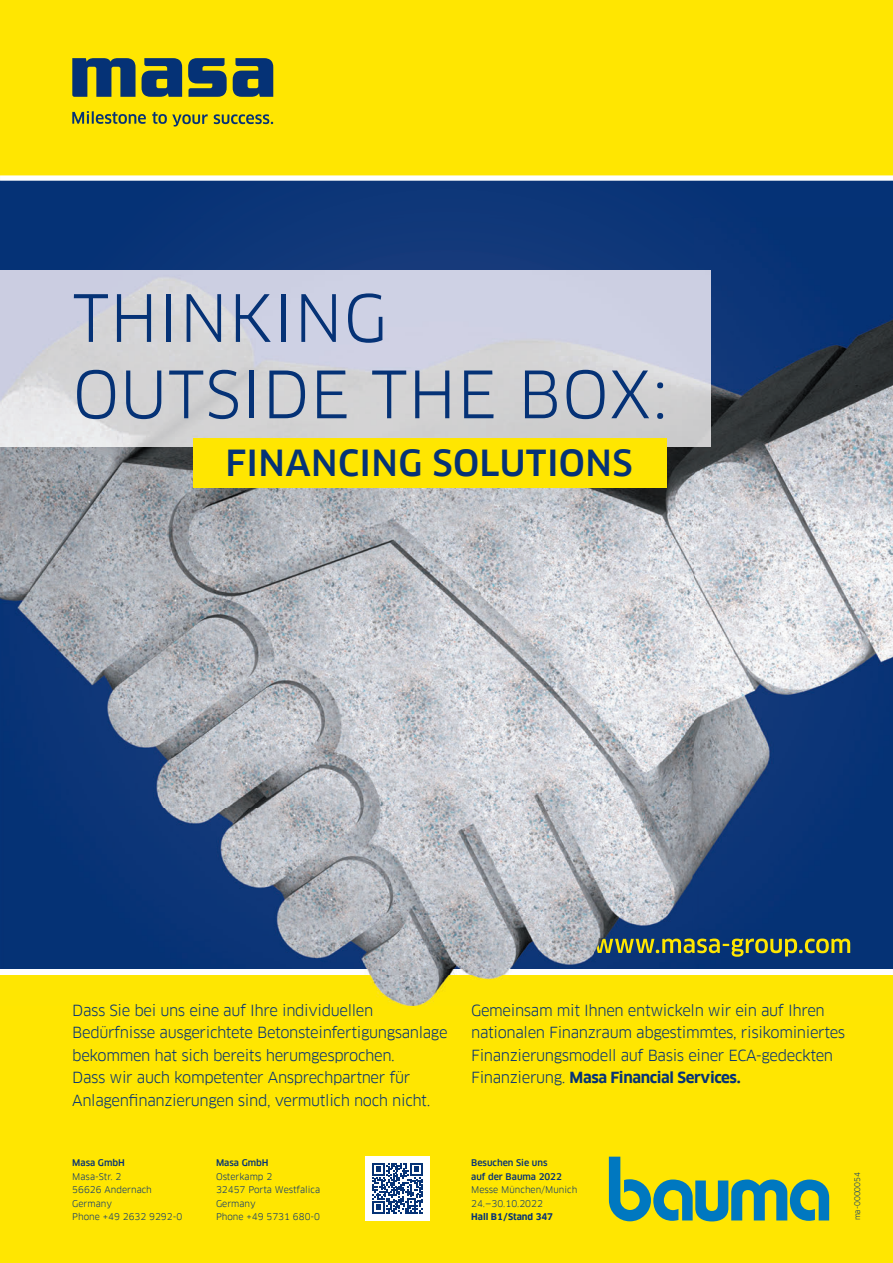
<style>
.page{position:relative;width:893px;height:1263px;background:#ffe601}
.page>*{position:absolute;margin:0;border:0;box-sizing:border-box;transform-origin:0 0}
.t1{font:63.6px/76.3px "Clan Pro";letter-spacing:.01em;color:#053276}
.t2{font:500 35.25px "Clan Pro";letter-spacing:.01em;color:#053276}
.t3{font:15px/22.5px "Clan Pro";letter-spacing:-.025em;color:#053276}
.t4{font:9px/13.5px "Clan Pro";color:#053276}
.t5{font:500 9px/13.5px "Clan Pro";color:#053276}
.t6{font:700 9px "Clan Pro";color:#053276}
.t7{font:7.5px "Clan Pro";color:#053276}
.s1{font-weight:700}
</style>
<div class="page">
<svg style="left:72px;top:111px;width:74px;height:13px"></svg>
<svg style="left:152px;top:112px;width:56px;height:15px"></svg>
<svg style="left:214px;top:114px;width:59px;height:10px"></svg>
<svg style="left:188px;top:58px;width:39px;height:39px"></svg>
<svg style="left:233px;top:58px;width:40px;height:39px;background:#33535f"></svg>
<svg style="left:142px;top:58px;width:40px;height:39px;background:#335360"></svg>
<svg style="left:72px;top:58px;width:64px;height:39px"></svg>
<svg style="left:0;top:175px;width:893px;height:42px;background:#2a4f86"></svg>
<img style="left:0;top:970px;width:893px;height:35px">
<img style="left:693px;top:217px;width:200px;height:753px">
<img style="left:0;top:217px;width:693px;height:53px">
<img style="left:0;top:446px;width:693px;height:524px">
<img style="left:594px;top:938px;width:256px;height:19px">
<div style="left:365px;top:1156px;width:64px;height:64px;background:#fff"></div>
<svg style="left:372px;top:1163px;width:51px;height:50px"></svg>
<svg style="left:609px;top:1157px;width:220px;height:64px"></svg>
<img style="left:0;top:270px;width:710px;height:176px">
<div style="left:193px;top:438px;width:474px;height:49px;background:#ffe601"></div>
<h1 class="t1" style="left:73px;top:280px;width:597px">THINKING<br>OUTSIDE THE BOX:</h1>
<h2 class="t2" style="left:225px;top:443px;width:409px">FINANCING SOLUTIONS</h2>
<p class="t3" style="left:72px;top:999px;width:377px">Dass Sie bei uns eine auf Ihre individuellen Bedürfnisse ausgerichtete Betonsteinfertigungsanlage bekommen hat sich bereits herumgesprochen.<br>Dass wir auch kompetenter Ansprechpartner für Anlagen-finan-zierungen sind, vermutlich noch nicht.</p>
<p class="t3" style="left:471px;top:999px;width:376px">Gemeinsam mit Ihnen entwickeln wir ein auf Ihren nationalen Finanzraum abgestimmtes, risikominiertes Finanzierungsmodell auf Basis einer ECA-gedeckten Finanzierung. <span class="s1">Masa Financial Services.</span></p>
<p class="t5" style="left:72px;top:1156px;width:54px">Masa GmbH</p>
<p class="t4" style="left:72px;top:1170px;width:112px">Masa-Str. 2<br>56626 Andernach<br>Germany<br>Phone +49 2632 9292-0</p>
<p class="t5" style="left:471px;top:1156px;width:92px">Besuchen Sie uns auf der Bauma 2022</p>
<p class="t4" style="left:471px;top:1183px;width:108px">Messe München/Munich<br>24.—30.10.2022</p>
<p class="t6" style="left:471px;top:1212px;width:83px">Hall B1 / Stand 347</p>
<p class="t5" style="left:216px;top:1156px;width:54px">Masa GmbH</p>
<p class="t4" style="left:216px;top:1170px;width:106px">Osterkamp 2<br>32457 Porta Westfalica<br>Germany<br>Phone +49 5731 680-0</p>
<p class="t7" style="left:853px;top:1220px;width:50px;rotate:-90deg">ma-0000054</p>
</div>
